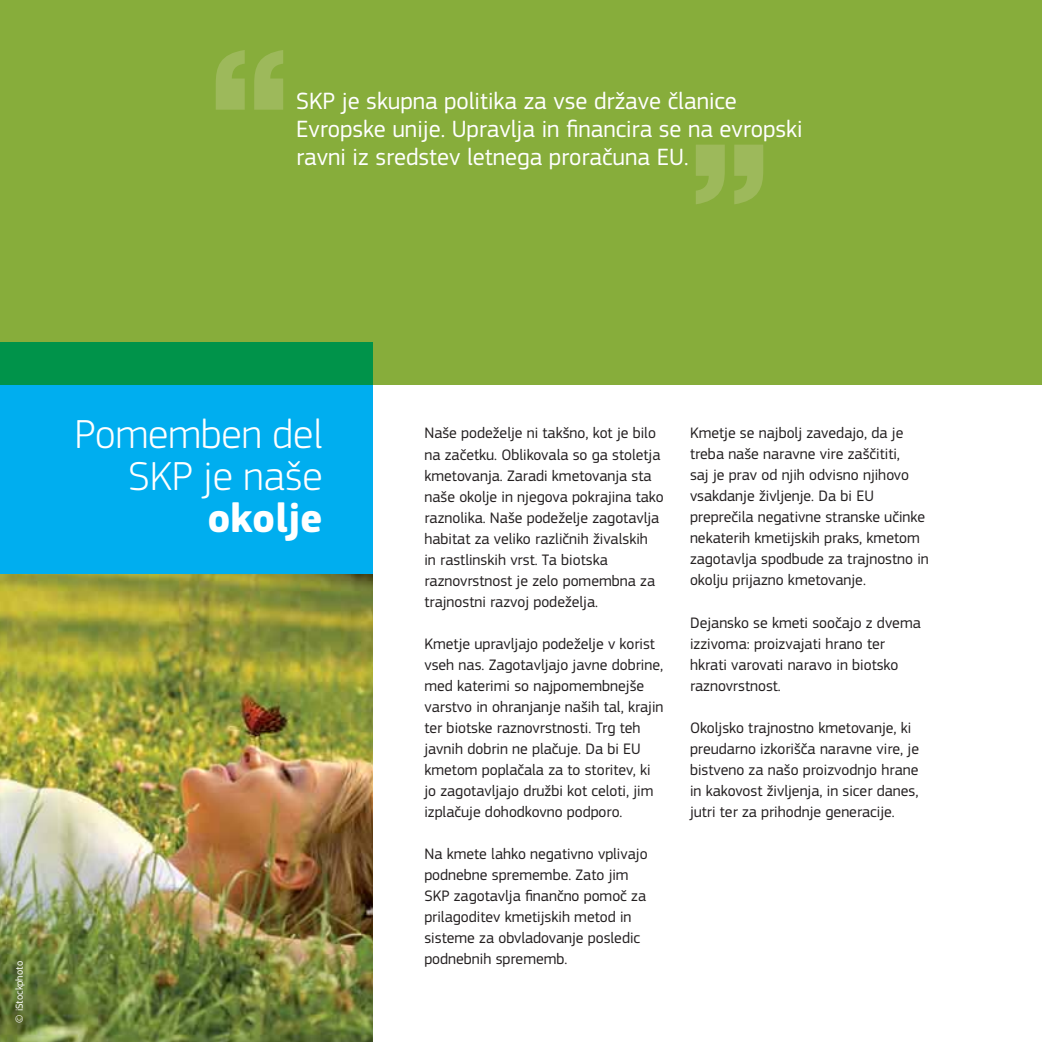
<style>
.page{position:relative;width:1042px;height:1042px;background:#fff}
.page>*{position:absolute;margin:0;border:0;box-sizing:border-box;transform-origin:0 0}
.t1{font:300 42px/42px "PF Square Sans Pro";color:#fff;text-align:right}
.t2{font:700 42px "PF Square Sans Pro";color:#fff}
.t3{font:24.5px/28px "PF Square Sans Pro";color:#fff}
.t4{font:15.75px/21px "PF Square Sans Pro";color:#231f20}
.t5{font:10.5px "PF Square Sans Pro";color:#fff}
</style>
<div class="page">
<div style="left:0;top:0;width:1041px;height:384px;background:#87ad3b"></div>
<img style="left:0;top:573px;width:372px;height:468px">
<div style="left:0;top:384px;width:372px;height:189px;background:#00aeef"></div>
<div style="left:0;top:342px;width:372px;height:42px;background:#00934a"></div>
<svg style="left:216px;top:50px;width:67px;height:60px"></svg>
<svg style="left:696px;top:145px;width:67px;height:59px"></svg>
<h2 class="t3" style="left:296px;top:89px;width:507px">SKP je skupna politika za vse države članice<br>Evropske unije. Upravlja in financira se na evropski ravni iz sredstev letnega proračuna EU.</h2>
<h1 class="t1" style="left:74px;top:417px;width:249px">Pomemben del<br>SKP je naše</h1>
<h1 class="t2" style="left:207px;top:492px;width:117px">okolje</h1>
<p class="t5" style="left:15px;top:1022px;width:63px;rotate:-90deg">© iStockphoto</p>
<p class="t4" style="left:424px;top:424px;width:241px">Naše podeželje ni takšno, kot je bilo na začetku. Oblikovala so ga stoletja kmetovanja. Zaradi kmetovanja sta naše okolje in njegova pokrajina tako raznolika. Naše podeželje zagotavlja habitat za veliko različnih živalskih<br>in rastlinskih vrst. Ta biotska raznovrstnost je zelo pomembna za trajnostni razvoj podeželja.</p>
<p class="t4" style="left:424px;top:634px;width:240px">Kmetje upravljajo podeželje v korist vseh nas. Zagotavljajo javne dobrine, med katerimi so najpomembnejše varstvo in ohranjanje naših tal, krajin ter biotske raznovrstnosti. Trg teh javnih dobrin ne plačuje. Da bi EU kmetom poplačala za to storitev, ki jo zagotavljajo družbi kot celoti, jim izplačuje dohodkovno podporo.</p>
<p class="t4" style="left:424px;top:844px;width:225px">Na kmete lahko negativno vplivajo podnebne spremembe. Zato jim<br>SKP zagotavlja finančno pomoč za prilagoditev kmetijskih metod in sisteme za obvladovanje posledic podnebnih sprememb.</p>
<p class="t4" style="left:690px;top:424px;width:240px">Kmetje se najbolj zavedajo, da je treba naše naravne vire zaščititi,<br>saj je prav od njih odvisno njihovo vsakdanje življenje. Da bi EU preprečila negativne stranske učinke nekaterih kmetijskih praks, kmetom zagotavlja spodbude za trajnostno in okolju prijazno kmetovanje.</p>
<p class="t4" style="left:690px;top:613px;width:232px">Dejansko se kmeti soočajo z dvema izzivoma: proizvajati hrano ter hkrati varovati naravo in biotsko raznovrstnost.</p>
<p class="t4" style="left:690px;top:718px;width:230px">Okoljsko trajnostno kmetovanje, ki preudarno izkorišča naravne vire, je bistveno za našo proizvodnjo hrane in kakovost življenja, in sicer danes, jutri ter za prihodnje generacije.</p>
</div>
